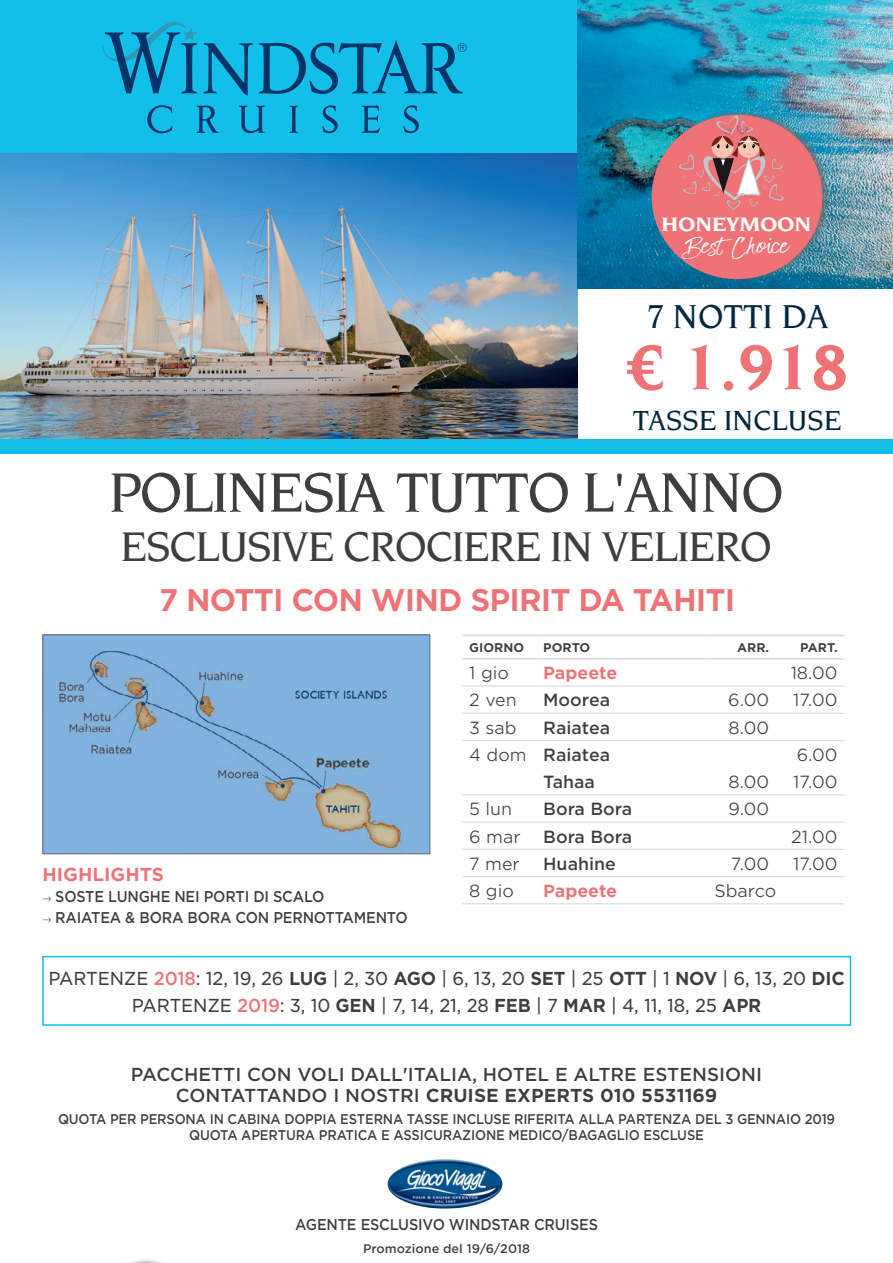
<style>
.page{position:relative;width:893px;height:1263px;background:#fff}
.page>*{position:absolute;margin:0;border:0;box-sizing:border-box;transform-origin:0 0}
.t1{font:700 67.5px "Novarese Std";color:#ef7276}
.t2{font:500 60px "Novarese Std";letter-spacing:-.03em;color:#3e3e3f}
.t3{font:500 45px "Novarese Std";letter-spacing:-.03em;color:#3e3e3f}
.t4{font:500 36px "Novarese Std";color:#00283f}
.t5{font:31.5px "Heats";letter-spacing:-.05em;color:#fff;scale:1.15 1}
.t6{font:700 30px "Gotham S Sm";letter-spacing:-.03em;color:#ef7276}
.t7{font:500 30px "Novarese Std";color:#00283f}
.t8{font:700 21px "Novarese Std";letter-spacing:-.02em;color:#fff;scale:1.15 1}
.t9{font:18px/27px "Gotham S Sm";letter-spacing:-.01em;color:#3e3e3f;text-align:center;scale:.96 1}
.t10{font:500 18px/21px "Gotham S Sm";color:#3e3e3f;text-align:center}
.t11{font:700 18px "Gotham S Sm";color:#ef7276}
.t12{font:300 16.95px "Gotham S Sm";color:#3e3e3f}
.t13{font:500 16.95px "Gotham S Sm";color:#3e3e3f}
.t14{font:700 16.95px "Gotham S Sm";color:#ef7276}
.t15{font:500 15px/21px "Gotham S Sm";letter-spacing:-.015em;color:#3e3e3f;scale:.92 1}
.t16{font:500 13.5px/16.2px "Gotham S Sm";letter-spacing:-.015em;color:#3e3e3f;text-align:center;scale:.92 1}
.t17{font:700 12.15px "Gotham S Sm";color:#3e3e3f}
.t18{font:500 12px "Gotham S Sm";color:#3e3e3f}
.s1{font-weight:300}
.s2{font-weight:500;color:#ef7276}
.s3{font-weight:700}
</style>
<div class="page">
<div style="left:42px;top:956px;width:809px;height:70px;border:2px solid #12bfe9"></div>
<div style="left:96px;top:1258px;width:100px;height:5px;background:#6c6d70;opacity:.75"></div>
<svg style="left:96px;top:1262px;width:91px;height:1px"></svg>
<div style="left:0;top:0;width:893px;height:280px;background:#12bfe9"></div>
<img style="left:0;top:153px;width:578px;height:287px">
<img style="left:578px;top:0;width:315px;height:289px">
<svg style="left:203px;top:43px;width:50px;height:53px"></svg>
<svg style="left:147px;top:105px;width:26px;height:28px"></svg>
<svg style="left:196px;top:106px;width:23px;height:27px"></svg>
<svg style="left:239px;top:106px;width:26px;height:27px"></svg>
<svg style="left:289px;top:106px;width:9px;height:27px"></svg>
<svg style="left:322px;top:105px;width:16px;height:28px"></svg>
<svg style="left:362px;top:106px;width:18px;height:27px"></svg>
<svg style="left:403px;top:105px;width:16px;height:28px"></svg>
<svg style="left:259px;top:40px;width:208px;height:54px"></svg>
<svg style="left:103px;top:22px;width:94px;height:71px"></svg>
<div style="left:0;top:440px;width:893px;height:14px;background:#12bfe9"></div>
<img style="left:387px;top:1159px;width:116px;height:50px">
<hr style="left:462px;top:634px;width:74px;height:2px;background:#dcdddf">
<hr style="left:536px;top:634px;width:172px;height:2px;background:#dcdddf">
<hr style="left:708px;top:634px;width:68px;height:2px;background:#dcdddf">
<hr style="left:776px;top:634px;width:68px;height:2px;background:#dcdddf">
<hr style="left:462px;top:658px;width:74px;height:2px;background:#dcdddf">
<hr style="left:536px;top:658px;width:172px;height:2px;background:#dcdddf">
<hr style="left:708px;top:658px;width:68px;height:2px;background:#dcdddf">
<hr style="left:776px;top:658px;width:68px;height:2px;background:#dcdddf">
<hr style="left:462px;top:685px;width:74px;height:2px;background:#dcdddf">
<hr style="left:536px;top:685px;width:172px;height:2px;background:#dcdddf">
<hr style="left:708px;top:685px;width:68px;height:2px;background:#dcdddf">
<hr style="left:776px;top:685px;width:68px;height:2px;background:#dcdddf">
<hr style="left:462px;top:713px;width:74px;height:1px;background:#dcdddf">
<hr style="left:536px;top:713px;width:172px;height:1px;background:#dcdddf">
<hr style="left:708px;top:713px;width:68px;height:1px;background:#dcdddf">
<hr style="left:776px;top:713px;width:68px;height:1px;background:#dcdddf">
<hr style="left:462px;top:740px;width:74px;height:1px;background:#dcdddf">
<hr style="left:536px;top:740px;width:172px;height:1px;background:#dcdddf">
<hr style="left:708px;top:740px;width:68px;height:1px;background:#dcdddf">
<hr style="left:776px;top:740px;width:68px;height:1px;background:#dcdddf">
<hr style="left:462px;top:794px;width:74px;height:1px;background:#dcdddf">
<hr style="left:536px;top:794px;width:172px;height:1px;background:#dcdddf">
<hr style="left:708px;top:794px;width:68px;height:1px;background:#dcdddf">
<hr style="left:776px;top:794px;width:68px;height:1px;background:#dcdddf">
<hr style="left:462px;top:821px;width:74px;height:2px;background:#dcdddf">
<hr style="left:536px;top:821px;width:172px;height:2px;background:#dcdddf">
<hr style="left:708px;top:821px;width:68px;height:2px;background:#dcdddf">
<hr style="left:776px;top:821px;width:68px;height:2px;background:#dcdddf">
<hr style="left:462px;top:849px;width:74px;height:1px;background:#dcdddf">
<hr style="left:536px;top:849px;width:172px;height:1px;background:#dcdddf">
<hr style="left:708px;top:849px;width:68px;height:1px;background:#dcdddf">
<hr style="left:776px;top:849px;width:68px;height:1px;background:#dcdddf">
<hr style="left:462px;top:876px;width:74px;height:1px;background:#dcdddf">
<hr style="left:536px;top:876px;width:172px;height:1px;background:#dcdddf">
<hr style="left:708px;top:876px;width:68px;height:1px;background:#dcdddf">
<hr style="left:776px;top:876px;width:68px;height:1px;background:#dcdddf">
<hr style="left:462px;top:903px;width:74px;height:1px;background:#dcdddf">
<hr style="left:536px;top:903px;width:172px;height:1px;background:#dcdddf">
<hr style="left:708px;top:903px;width:68px;height:1px;background:#dcdddf">
<hr style="left:776px;top:903px;width:68px;height:1px;background:#dcdddf">
<img style="left:45px;top:636px;width:383px;height:216px">
<div style="left:43px;top:634px;width:387px;height:220px;border:1px solid #6c6d70"></div>
<div style="left:651px;top:110px;width:180px;height:173px;background:#6c6d70;opacity:.75"></div>
<div style="left:652px;top:115px;width:170px;height:164px;background:#ef7276;border-radius:50%"></div>
<img style="left:676px;top:111px;width:111px;height:99px">
<h3 class="t8" style="left:661px;top:212px;width:132px">HONEYMOON</h3>
<h3 class="t5" style="left:682px;top:228px;width:95px">BestChoice</h3>
<h3 class="t4" style="left:646px;top:296px;width:184px">7 NOTTI DA</h3>
<h1 class="t1" style="left:626px;top:329px;width:224px">€ 1.918</h1>
<h3 class="t7" style="left:633px;top:403px;width:210px">TASSE INCLUSE</h3>
<h2 class="t2" style="left:108px;top:459px;width:677px">POLINESIA TUTTO L'ANNO</h2>
<h3 class="t3" style="left:120px;top:521px;width:653px">ESCLUSIVE CROCIERE IN VELIERO</h3>
<h3 class="t6" style="left:159px;top:580px;width:578px">7 NOTTI CON WIND SPIRIT DA TAHITI</h3>
<h3 class="t11" style="left:43px;top:862px;width:123px">HIGHLIGHTS</h3>
<p class="t15" style="left:43px;top:886px;width:399px">⇢ SOSTE LUNGHE NEI PORTI DI SCALO<br>⇢ RAIATEA &amp; BORA BORA CON PERNOTTAMENTO</p>
<p class="t17" style="left:469px;top:639px;width:56px">GIORNO</p>
<p class="t17" style="left:543px;top:639px;width:49px">PORTO</p>
<p class="t17" style="left:737px;top:639px;width:34px">ARR.</p>
<p class="t17" style="left:800px;top:639px;width:39px">PART.</p>
<p class="t12" style="left:469px;top:662px;width:41px">1 gio</p>
<p class="t14" style="left:543px;top:661px;width:76px">Papeete</p>
<p class="t12" style="left:791px;top:662px;width:48px">18.00</p>
<p class="t12" style="left:469px;top:689px;width:49px">2 ven</p>
<p class="t13" style="left:543px;top:689px;width:68px">Moorea</p>
<p class="t12" style="left:728px;top:689px;width:42px">6.00</p>
<p class="t12" style="left:793px;top:689px;width:46px">17.00</p>
<p class="t12" style="left:469px;top:716px;width:49px">3 sab</p>
<p class="t13" style="left:543px;top:716px;width:68px">Raiatea</p>
<p class="t12" style="left:728px;top:716px;width:42px">8.00</p>
<p class="t13" style="left:469px;top:743px;width:142px"><span class="s1">4 dom</span> Raiatea</p>
<p class="t12" style="left:797px;top:743px;width:42px">6.00</p>
<p class="t13" style="left:543px;top:770px;width:53px">Tahaa</p>
<p class="t12" style="left:728px;top:771px;width:42px">8.00</p>
<p class="t12" style="left:793px;top:771px;width:46px">17.00</p>
<p class="t12" style="left:469px;top:798px;width:44px">5 lun</p>
<p class="t13" style="left:543px;top:797px;width:91px">Bora Bora</p>
<p class="t12" style="left:728px;top:798px;width:42px">9.00</p>
<p class="t12" style="left:469px;top:825px;width:53px">6 mar</p>
<p class="t13" style="left:543px;top:825px;width:91px">Bora Bora</p>
<p class="t12" style="left:791px;top:825px;width:48px">21.00</p>
<p class="t12" style="left:469px;top:852px;width:52px">7 mer</p>
<p class="t13" style="left:543px;top:852px;width:74px">Huahine</p>
<p class="t12" style="left:731px;top:852px;width:40px">7.00</p>
<p class="t12" style="left:793px;top:852px;width:46px">17.00</p>
<p class="t12" style="left:469px;top:879px;width:46px">8 gio</p>
<p class="t14" style="left:543px;top:879px;width:76px">Papeete</p>
<p class="t12" style="left:714px;top:879px;width:63px">Sbarco</p>
<h3 class="t9" style="left:48px;top:964px;width:831px">PARTENZE <span class="s2">2018</span>: 12, 19, 26 <span class="s3">LUG</span> | 2, 30 <span class="s3">AGO</span> | 6, 13, 20 <span class="s3">SET</span> | 25 <span class="s3">OTT</span> | 1 <span class="s3">NOV</span> | 6, 13, 20 <span class="s3">DIC<br></span>PARTENZE <span class="s2">2019</span>: 3, 10 <span class="s3">GEN</span> | 7, 14, 21, 28 <span class="s3">FEB</span> | 7 <span class="s3">MAR</span> | 4, 11, 18, 25 <span class="s3">APR</span></h3>
<h3 class="t10" style="left:131px;top:1064px;width:633px">PACCHETTI CON VOLI DALL'ITALIA, HOTEL E ALTRE ESTENSIONI<br>CONTATTANDO I NOSTRI <span class="s3">CRUISE EXPERTS 010 5531169</span></h3>
<p class="t16" style="left:58px;top:1111px;width:846px">QUOTA PER PERSONA IN CABINA DOPPIA ESTERNA TASSE INCLUSE RIFERITA ALLA PARTENZA DEL 3 GENNAIO 2019<br>QUOTA APERTURA PRATICA E ASSICURAZIONE MEDICO/BAGAGLIO ESCLUSE</p>
<p class="t15" style="left:295px;top:1213px;width:331px">AGENTE ESCLUSIVO WINDSTAR CRUISES</p>
<p class="t18" style="left:363px;top:1240px;width:168px">Promozione del 19/6/2018</p>
</div>
